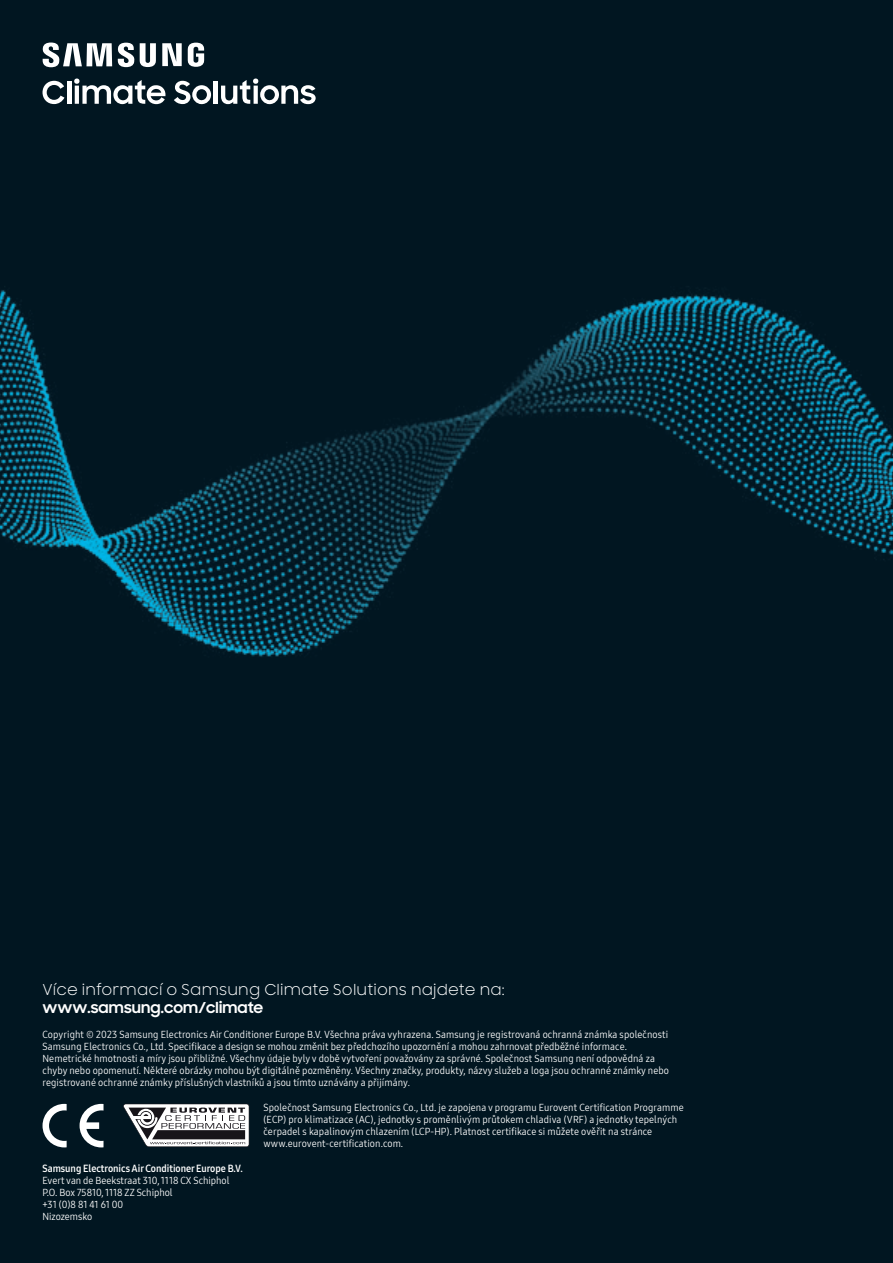
<style>
.page{position:relative;width:893px;height:1263px;background:#011621}
.page>*{position:absolute;margin:0;border:0;box-sizing:border-box;transform-origin:0 0}
.t1{font:15px "Samsung Sharp Sans";letter-spacing:.01em;color:#fff}
.t2{font:700 15px "Samsung Sharp Sans";letter-spacing:.01em;color:#fff}
.t3{font:10.2px/12.1px "Samsung One 400 C";letter-spacing:.01em;color:#fff}
.t4{font:10.2px "Samsung One 700 C";color:#fff}
</style>
<div class="page">
<svg style="left:80px;top:1104px;width:24px;height:43px"></svg>
<svg style="left:43px;top:1104px;width:24px;height:43px"></svg>
<svg style="left:123px;top:1104px;width:126px;height:43px"></svg>
<svg style="left:118px;top:43px;width:16px;height:24px"></svg>
<svg style="left:162px;top:43px;width:20px;height:23px"></svg>
<svg style="left:43px;top:43px;width:69px;height:24px"></svg>
<svg style="left:140px;top:43px;width:16px;height:24px"></svg>
<svg style="left:188px;top:43px;width:16px;height:24px"></svg>
<svg style="left:43px;top:81px;width:21px;height:23px"></svg>
<hr style="left:67px;top:81px;width:4px;height:23px;background:#fff">
<svg style="left:74px;top:79px;width:91px;height:25px"></svg>
<svg style="left:174px;top:81px;width:37px;height:23px"></svg>
<div style="left:213px;top:81px;width:5px;height:23px;background:#fff"></div>
<svg style="left:221px;top:79px;width:95px;height:25px"></svg>
<h1 class="t1" style="left:43px;top:979px;width:464px">Více informací o Samsung Climate Solutions najdete na:</h1>
<h1 class="t2" style="left:43px;top:997px;width:222px">www.samsung.com/climate</h1>
<p class="t3" style="left:43px;top:1028px;width:628px">Copyright © 2023 Samsung Electronics Air Conditioner Europe B.V. Všechna práva vyhrazena. Samsung je registrovaná ochranná známka společnosti Samsung Electronics Co., Ltd. Specifikace a design se mohou změnit bez předchozího upozornění a mohou zahrnovat předběžné informace.<br>Nemetrické hmotnosti a míry jsou přibližné. Všechny údaje byly v době vytvoření považovány za správné. Společnost Samsung není odpovědná za chyby nebo opomenutí. Některé obrázky mohou být digitálně pozměněny. Všechny značky, produkty, názvy služeb a loga jsou ochranné známky nebo registrované ochranné známky příslušných vlastníků a jsou tímto uznávány a přijímány.</p>
<p class="t3" style="left:264px;top:1101px;width:422px">Společnost Samsung Electronics Co., Ltd. je zapojena v programu Eurovent Certification Programme (ECP) pro klimatizace (AC), jednotky s proměnlivým průtokem chladiva (VRF) a jednotky tepelných čerpadel s kapalinovým chlazením (LCP-HP). Platnost certifikace si můžete ověřit na stránce www.eurovent-certification.com.</p>
<p class="t4" style="left:43px;top:1161px;width:202px">Samsung Electronics Air Conditioner Europe B.V.</p>
<p class="t3" style="left:43px;top:1174px;width:189px">Evert van de Beekstraat 310, 1118 CX Schiphol<br>P.O. Box 75810, 1118 ZZ Schiphol<br>+31 (0)8 81 41 61 00<br>Nizozemsko</p>
</div>
